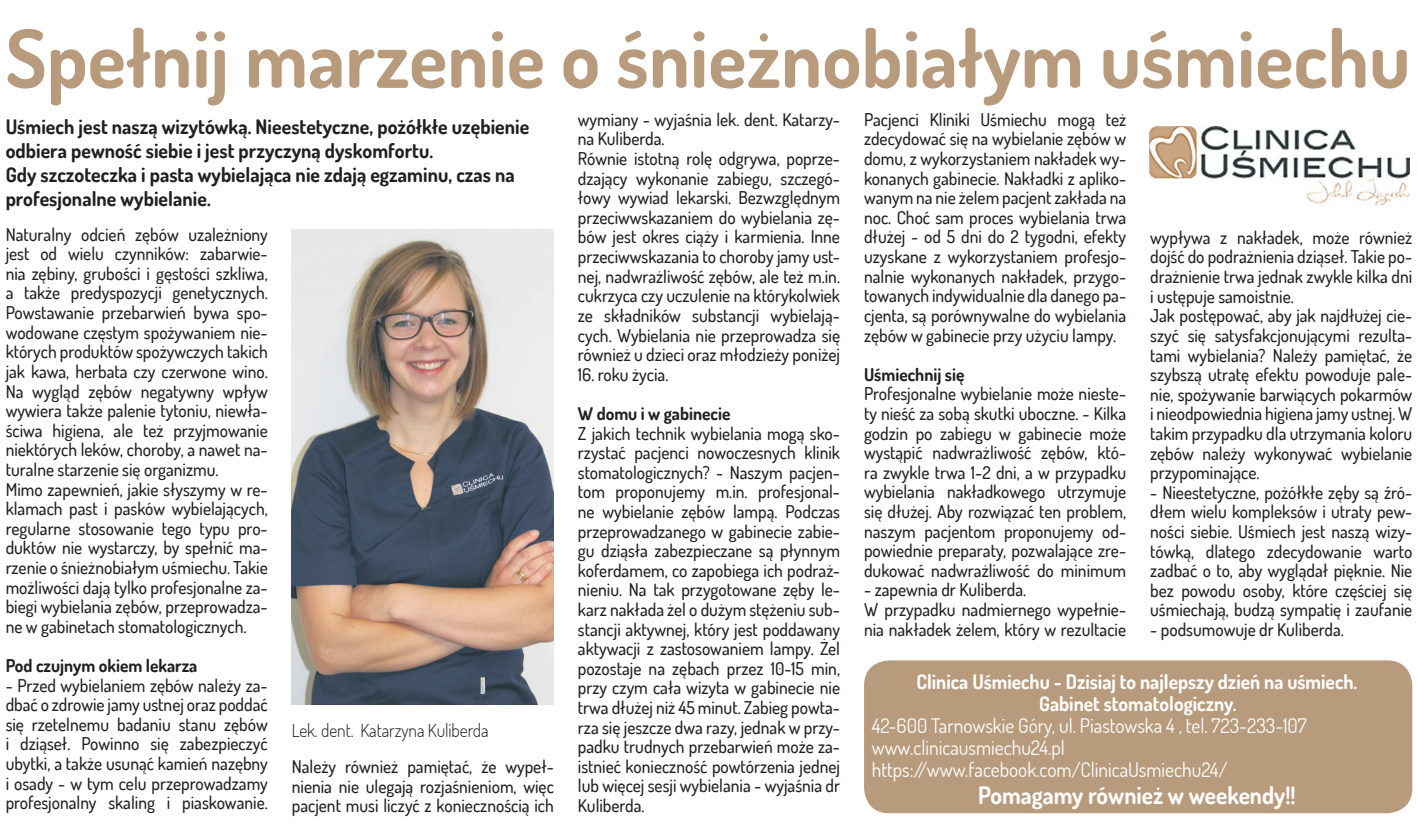
<style>
.page{position:relative;width:1418px;height:828px;background:#fff}
.page>*{position:absolute;margin:0;border:0;box-sizing:border-box;transform-origin:0 0}
.t1{font:700 80px "Dosis";letter-spacing:.005em;color:#b89b7c}
.t2{font:700 24px "Dosis";color:#fff}
.t3{font:700 20px/24px "Dosis";letter-spacing:.005em;color:#231f20}
.t4{font:20px "Dosis";color:#fff}
.t5{font:700 20px "Dosis";color:#fff}
.t6{font:300 18px "Dosis";letter-spacing:-.005em;color:#231f20}
.t7{font:500 17.6px/19.6px "Dosis";color:#231f20;text-align:justify}
.t8{font:700 17.6px "Dosis";color:#231f20}
</style>
<div class="page">
<div style="left:865px;top:661px;width:546px;height:151px;background:#b89b7c;border-radius:24px"></div>
<div style="left:864px;top:660px;width:548px;height:153px;border:2px solid #b89b7c;border-radius:24px"></div>
<img style="left:292px;top:230px;width:262px;height:474px">
<img style="left:1149px;top:126px;width:259px;height:79px">
<p class="t1" style="left:6px;top:7px;width:1405px">Spełnij marzenie o śnieżnobiałym uśmiechu</p>
<p class="t3" style="left:6px;top:114px;width:525px">Uśmiech jest naszą wizytówką. Nieestetyczne, pożółkłe uzębienie odbiera pewność siebie i jest przyczyną dyskomfortu.<br>Gdy szczoteczka i pasta wybielająca nie zdają egzaminu, czas na profesjonalne wybielanie.</p>
<p class="t7" style="left:6px;top:224px;width:264px">Naturalny odcień zębów uzależniony jest od wielu czynników: zabarwie&shy;nia zębiny, grubości i gęstości szkliwa, a także predyspozycji genetycznych.<br>Powstawanie przebarwień bywa spo&shy;wodowane częstym spożywaniem nie&shy;których produktów spożywczych takich jak kawa, herbata czy czerwone wino.<br>Na wygląd zębów negatywny wpływ wywiera także palenie tytoniu, niewła&shy;ściwa higiena, ale też przyjmowanie niektórych leków, choroby, a nawet na&shy;turalne starzenie się organizmu.</p>
<p class="t7" style="left:6px;top:479px;width:263px">Mimo zapewnień, jakie słyszymy w re&shy;klamach past i pasków wybielających, regularne stosowanie tego typu pro&shy;duktów nie wystarczy, by spełnić ma&shy;rzenie o śnieżnobiałym uśmiechu. Takie możliwości dają tylko profesjonalne za&shy;biegi wybielania zębów, przeprowadza&shy;ne w gabinetach stomatologicznych.</p>
<p class="t8" style="left:6px;top:654px;width:193px">Pod czujnym okiem lekarza</p>
<p class="t7" style="left:6px;top:675px;width:264px">- Przed wybielaniem zębów należy za&shy;dbać o zdrowie jamy ustnej oraz poddać się rzetelnemu badaniu stanu zębów i dziąseł. Powinno się zabezpieczyć ubytki, a także usunąć kamień nazębny i osady - w tym celu przeprowadzamy profesjonalny skaling i piaskowanie.</p>
<p class="t6" style="left:292px;top:719px;width:198px">Lek. dent. Katarzyna Kuliberda</p>
<p class="t7" style="left:292px;top:756px;width:264px">Należy również pamiętać, że wypeł&shy;nienia nie ulegają rozjaśnieniom, więc pacjent musi liczyć z koniecznością ich</p>
<p class="t7" style="left:578px;top:109px;width:263px">wymiany - wyjaśnia lek. dent. Katarzy&shy;na Kuliberda.</p>
<p class="t7" style="left:578px;top:148px;width:264px">Równie istotną rolę odgrywa, poprze&shy;dzający wykonanie zabiegu, szczegó&shy;łowy wywiad lekarski. Bezwzględnym przeciwwskazaniem do wybielania zę&shy;bów jest okres ciąży i karmienia. Inne przeciwwskazania to choroby jamy ust&shy;nej, nadwrażliwość zębów, ale też m.in. cukrzyca czy uczulenie na którykolwiek ze składników substancji wybielają&shy;cych. Wybielania nie przeprowadza się również u dzieci oraz młodzieży poniżej</p>
<p class="t7" style="left:578px;top:364px;width:92px">16. roku życia.</p>
<p class="t8" style="left:578px;top:402px;width:154px">W domu i w gabinecie</p>
<p class="t7" style="left:578px;top:423px;width:264px">Z jakich technik wybielania mogą sko&shy;rzystać pacjenci nowoczesnych klinik stomatologicznych? - Naszym pacjen&shy;tom proponujemy m.in. profesjonal&shy;ne wybielanie zębów lampą. Podczas przeprowadzanego w gabinecie zabie&shy;gu dziąsła zabezpieczane są płynnym koferdamem, co zapobiega ich podraż&shy;nieniu. Na tak przygotowane zęby le&shy;karz nakłada żel o dużym stężeniu sub&shy;stancji aktywnej, który jest poddawany aktywacji z zastosowaniem lampy. Żel pozostaje na zębach przez 10-15 min, przy czym cała wizyta w gabinecie nie trwa dłużej niż 45 minut. Zabieg powta&shy;rza się jeszcze dwa razy, jednak w przy&shy;padku trudnych przebarwień może za&shy;istnieć konieczność powtórzenia jednej lub więcej sesji wybielania - wyjaśnia dr Kuliberda.</p>
<p class="t7" style="left:864px;top:109px;width:264px">Pacjenci Kliniki Uśmiechu mogą też zdecydować się na wybielanie zębów w domu, z wykorzystaniem nakładek wy&shy;konanych gabinecie. Nakładki z apliko&shy;wanym na nie żelem pacjent zakłada na noc. Choć sam proces wybielania trwa dłużej - od 5 dni do 2 tygodni, efekty uzyskane z wykorzystaniem profesjo&shy;nalnie wykonanych nakładek, przygo&shy;towanych indywidualnie dla danego pa&shy;cjenta, są porównywalne do wybielania zębów w gabinecie przy użyciu lampy.</p>
<p class="t8" style="left:864px;top:363px;width:102px">Uśmiechnij się</p>
<p class="t7" style="left:864px;top:384px;width:264px">Profesjonalne wybielanie może nieste&shy;ty nieść za sobą skutki uboczne. - Kilka godzin po zabiegu w gabinecie może wystąpić nadwrażliwość zębów, któ&shy;ra zwykle trwa 1-2 dni, a w przypadku wybielania nakładkowego utrzymuje się dłużej. Aby rozwiązać ten problem, naszym pacjentom proponujemy od&shy;powiednie preparaty, pozwalające zre&shy;dukować nadwrażliwość do minimum</p>
<p class="t7" style="left:864px;top:580px;width:164px">- zapewnia dr Kuliberda.</p>
<p class="t7" style="left:864px;top:599px;width:264px">W przypadku nadmiernego wypełnie&shy;nia nakładek żelem, który w rezultacie</p>
<p class="t7" style="left:1150px;top:227px;width:264px">wypływa z nakładek, może również dojść do podrażnienia dziąseł. Takie po&shy;drażnienie trwa jednak zwykle kilka dni i ustępuje samoistnie.</p>
<p class="t7" style="left:1150px;top:306px;width:264px">Jak postępować, aby jak najdłużej cie&shy;szyć się satysfakcjonującymi rezulta&shy;tami wybielania? Należy pamiętać, że szybszą utratę efektu powoduje pale&shy;nie, spożywanie barwiących pokarmów i nieodpowiednia higiena jamy ustnej. W takim przypadku dla utrzymania koloru zębów należy wykonywać wybielanie przypominające.</p>
<p class="t7" style="left:1150px;top:482px;width:264px">- Nieestetyczne, pożółkłe zęby są źró&shy;dłem wielu kompleksów i utraty pew&shy;ności siebie. Uśmiech jest naszą wizy&shy;tówką, dlatego zdecydowanie warto zadbać o to, aby wyglądał pięknie. Nie bez powodu osoby, które częściej się uśmiechają, budzą sympatię i zaufanie</p>
<p class="t7" style="left:1150px;top:619px;width:195px">- podsumowuje dr Kuliberda.</p>
<p class="t5" style="left:916px;top:668px;width:442px">Clinica Uśmiechu - Dzisiaj to najlepszy dzień na uśmiech.</p>
<p class="t5" style="left:1039px;top:690px;width:199px">Gabinet stomatologiczny.</p>
<p class="t4" style="left:871px;top:712px;width:436px">42-600 Tarnowskie Góry, ul. Piastowska 4 , tel. 723-233-107</p>
<p class="t4" style="left:871px;top:734px;width:195px">www.clinicausmiechu24.pl</p>
<p class="t4" style="left:871px;top:756px;width:357px">https://www.facebook.com/ClinicaUsmiechu24/</p>
<p class="t2" style="left:978px;top:780px;width:319px">Pomagamy również w weekendy!!</p>
</div>
